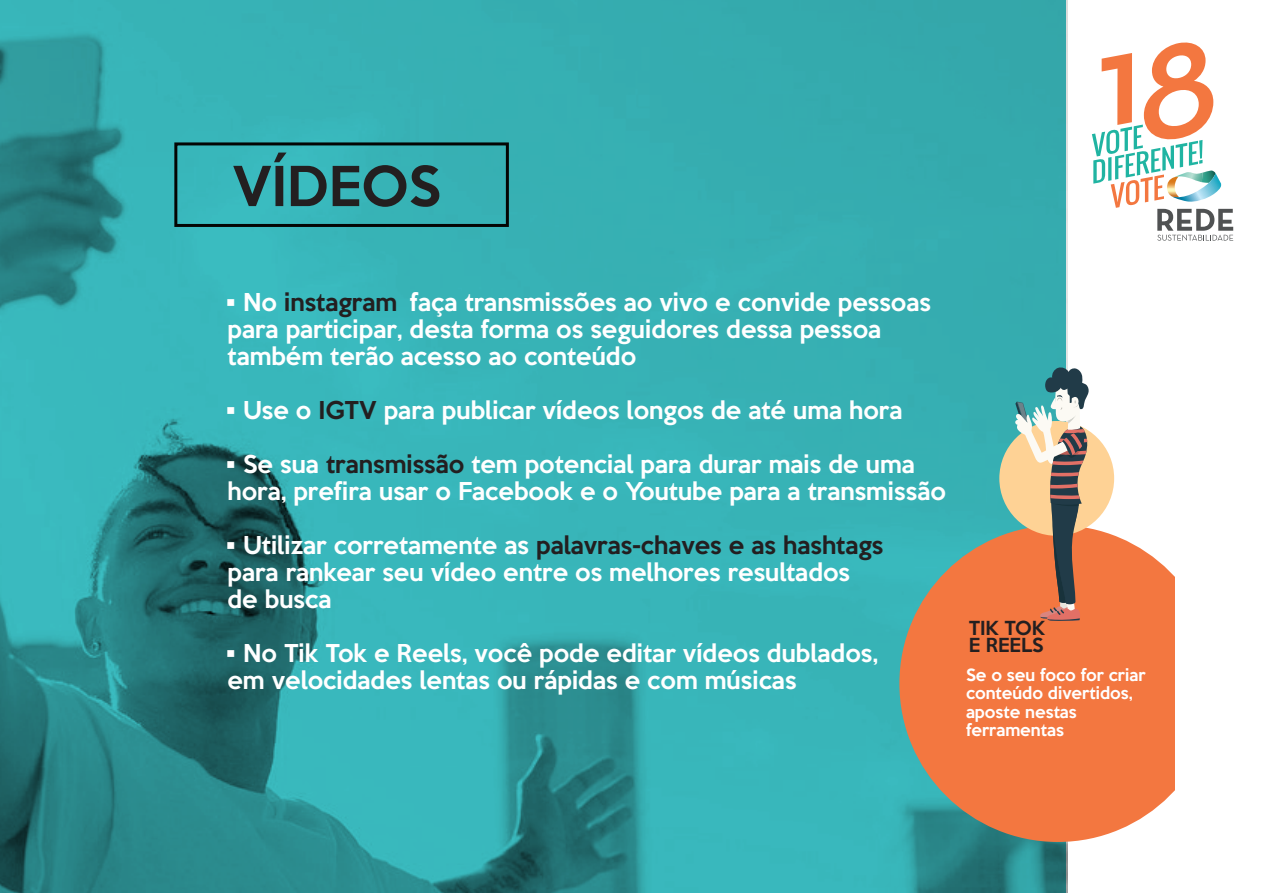
<style>
.page{position:relative;width:1263px;height:893px;background:#fff}
.page>*{position:absolute;margin:0;border:0;box-sizing:border-box;transform-origin:0 0}
.t1{font:500 50.25px "Keep Calm";color:#231f20}
.t2{font:500 22.5px/27px "Keep Calm";color:#fff}
.t3{font:500 17.7px/17.4px "Keep Calm";color:#231f20}
.t4{font:500 15.45px/18.6px "Keep Calm";color:#fff}
.s1{color:#231f20}
</style>
<div class="page">
<img style="left:0;top:0;width:1068px;height:893px">
<div style="left:174px;top:142px;width:335px;height:85px;border:3px solid #040503"></div>
<svg style="left:1092px;top:42px;width:141px;height:199px"></svg>
<div style="left:899px;top:525px;width:317px;height:317px;background:#f37740;border-radius:50%"></div>
<div style="left:1175px;top:546px;width:59px;height:273px;background:#fff"></div>
<div style="left:999px;top:421px;width:115px;height:115px;background:#fed295;border-radius:50%"></div>
<svg style="left:1015px;top:367px;width:74px;height:254px"></svg>
<h1 class="t1" style="left:232px;top:143px;width:210px">VÍDEOS</h1>
<p class="t2" style="left:227px;top:287px;width:705px">• No <span class="s1">instagram</span> faça transmissões ao vivo e convide pessoas para participar, desta forma os seguidores dessa pessoa também terão acesso ao conteúdo</p>
<p class="t2" style="left:227px;top:395px;width:676px">• Use o <span class="s1">IGTV</span> para publicar vídeos longos de até uma hora</p>
<p class="t2" style="left:227px;top:449px;width:720px">• Se sua <span class="s1">transmissão</span> tem potencial para durar mais de uma hora, prefira usar o Facebook e o Youtube para a transmissão</p>
<p class="t2" style="left:227px;top:530px;width:657px">• Utilizar corretamente as <span class="s1">palavras-chaves e as hashtags </span>para rankear seu vídeo entre os melhores resultados de busca</p>
<p class="t2" style="left:227px;top:638px;width:652px">• No Tik Tok e Reels, você pode editar vídeos dublados, em velocidades lentas ou rápidas e com músicas</p>
<p class="t3" style="left:969px;top:618px;width:78px">TIK TOK<br>E REELs</p>
<p class="t4" style="left:966px;top:664px;width:181px">Se o seu foco for criar conteúdo divertidos, aposte nestas ferramentas</p>
</div>
